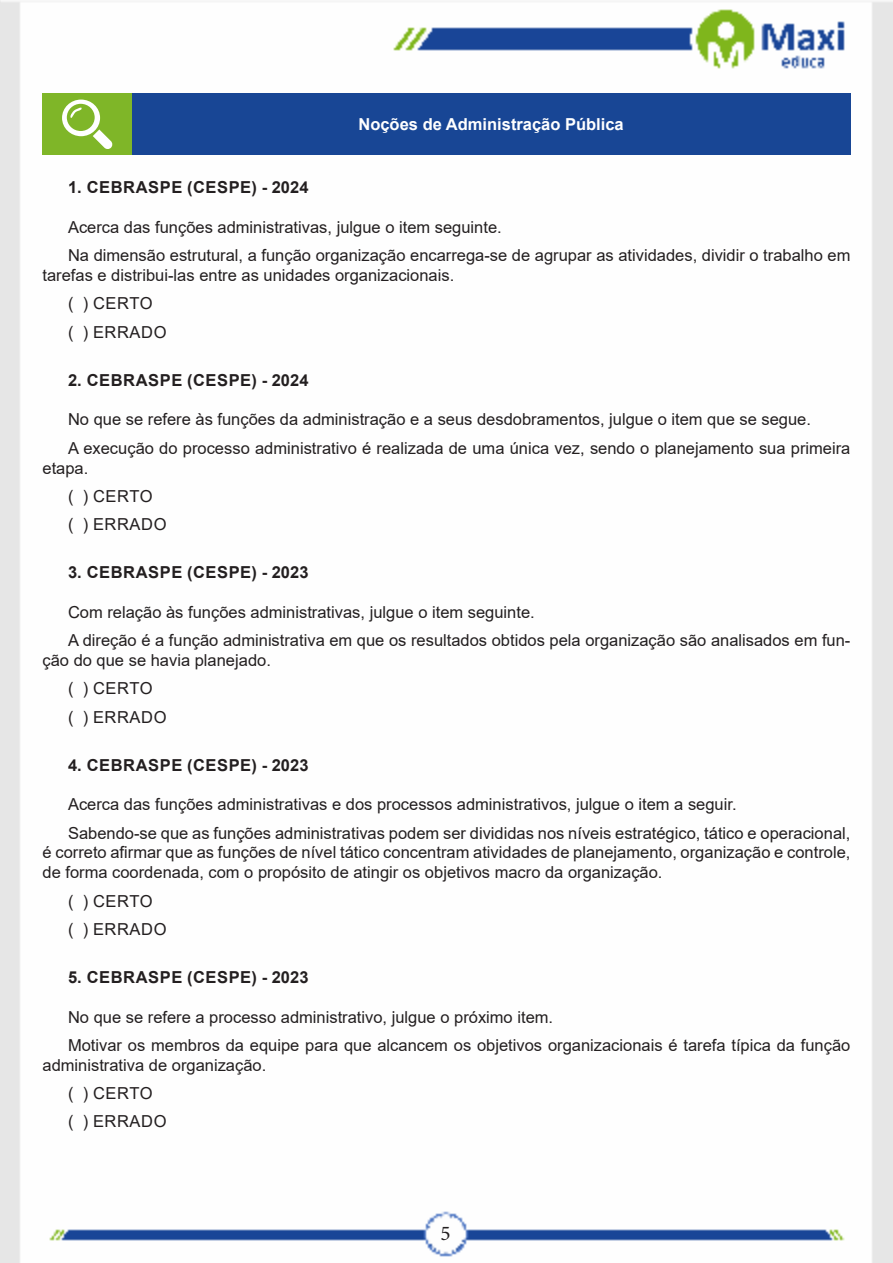
<style>
.page{position:relative;width:893px;height:1263px;background:#fff}
.page>*{position:absolute;margin:0;border:0;box-sizing:border-box;transform-origin:0 0}
.t1{font:21px "Minion Pro";color:#231f20}
.TEXTO_BASE{font:16.5px/19.8px "Arial";color:#231f20}
.TEXTO_BASE-2{font:700 16.5px "Arial";letter-spacing:.035em;color:#231f20}
.Titulo_de_Caixa{font:700 16.5px "Arial";color:#fff}
</style>
<div class="page">
<img style="left:0;top:0;width:893px;height:1263px">
<div style="left:43px;top:94px;width:89px;height:61px;background:#7fb628"></div>
<div style="left:132px;top:94px;width:718px;height:61px;background:#184695"></div>
<svg style="left:62px;top:100px;width:51px;height:49px"></svg>
<p class="Titulo_de_Caixa" style="left:358px;top:113px;width:267px">Noções de Administração Pública</p>
<p class="TEXTO_BASE-2" style="left:68px;top:176px;width:242px">1. CEBRASPE (CESPE) - 2024</p>
<p class="TEXTO_BASE" style="left:68px;top:217px;width:435px">Acerca das funções administrativas, julgue o item seguinte.</p>
<p class="TEXTO_BASE" style="left:43px;top:245px;width:809px;text-indent:26px">Na dimensão estrutural, a função organização encarrega-se de agrupar as atividades, dividir o trabalho em tarefas e distribui-las entre as unidades organizacionais.</p>
<p class="TEXTO_BASE" style="left:68px;top:294px;width:86px">( ) CERTO</p>
<p class="TEXTO_BASE" style="left:68px;top:322px;width:100px">( ) ERRADO</p>
<p class="TEXTO_BASE-2" style="left:68px;top:368px;width:242px">2. CEBRASPE (CESPE) - 2024</p>
<p class="TEXTO_BASE" style="left:68px;top:410px;width:744px">No que se refere às funções da administração e a seus desdobramentos, julgue o item que se segue.</p>
<p class="TEXTO_BASE" style="left:43px;top:438px;width:809px;text-indent:26px">A execução do processo administrativo é realizada de uma única vez, sendo o planejamento sua primeira etapa.</p>
<p class="TEXTO_BASE" style="left:68px;top:486px;width:86px">( ) CERTO</p>
<p class="TEXTO_BASE" style="left:68px;top:514px;width:100px">( ) ERRADO</p>
<p class="TEXTO_BASE-2" style="left:68px;top:561px;width:242px">3. CEBRASPE (CESPE) - 2023</p>
<p class="TEXTO_BASE" style="left:68px;top:602px;width:468px">Com relação às funções administrativas, julgue o item seguinte.</p>
<p class="TEXTO_BASE" style="left:43px;top:630px;width:809px;text-indent:26px">A direção é a função administrativa em que os resultados obtidos pela organização são analisados em fun&shy;ção do que se havia planejado.</p>
<p class="TEXTO_BASE" style="left:68px;top:678px;width:86px">( ) CERTO</p>
<p class="TEXTO_BASE" style="left:68px;top:707px;width:100px">( ) ERRADO</p>
<p class="TEXTO_BASE-2" style="left:68px;top:753px;width:242px">4. CEBRASPE (CESPE) - 2023</p>
<p class="TEXTO_BASE" style="left:68px;top:794px;width:670px">Acerca das funções administrativas e dos processos administrativos, julgue o item a seguir.</p>
<p class="TEXTO_BASE" style="left:43px;top:823px;width:809px;text-align:justify;text-indent:26px">Sabendo-se que as funções administrativas podem ser divididas nos níveis estratégico, tático e operacional, é correto afirmar que as funções de nível tático concentram atividades de planejamento, organização e controle, de forma coordenada, com o propósito de atingir os objetivos macro da organização.</p>
<p class="TEXTO_BASE" style="left:68px;top:891px;width:86px">( ) CERTO</p>
<p class="TEXTO_BASE" style="left:68px;top:919px;width:100px">( ) ERRADO</p>
<p class="TEXTO_BASE-2" style="left:68px;top:965px;width:242px">5. CEBRASPE (CESPE) - 2023</p>
<p class="TEXTO_BASE" style="left:68px;top:1007px;width:487px">No que se refere a processo administrativo, julgue o próximo item.</p>
<p class="TEXTO_BASE" style="left:43px;top:1035px;width:809px;text-indent:26px">Motivar os membros da equipe para que alcancem os objetivos organizacionais é tarefa típica da função administrativa de organização.</p>
<p class="TEXTO_BASE" style="left:68px;top:1083px;width:86px">( ) CERTO</p>
<p class="TEXTO_BASE" style="left:68px;top:1111px;width:100px">( ) ERRADO</p>
<p class="t1" style="left:440px;top:1219px;width:12px">5</p>
</div>
